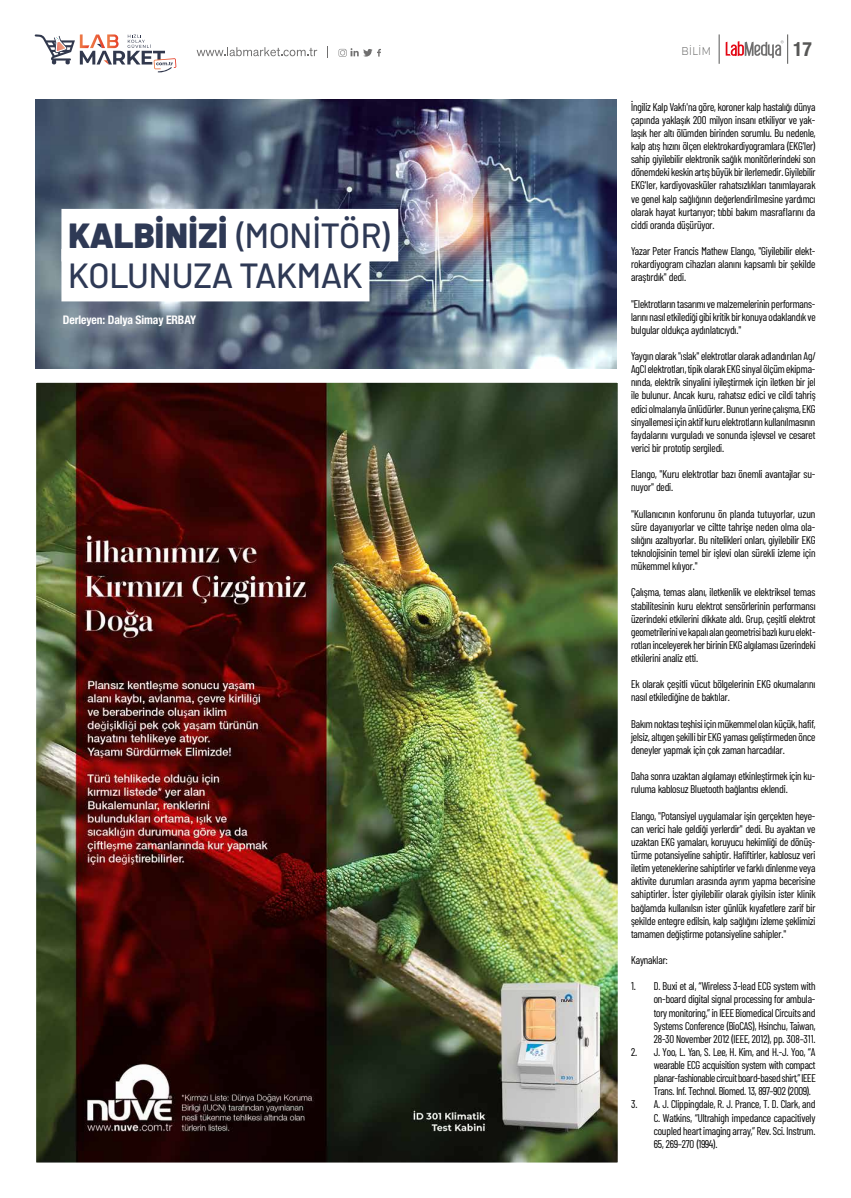
<style>
.page{position:relative;width:851px;height:1198px;background:#fff}
.page>*{position:absolute;margin:0;border:0;box-sizing:border-box;transform-origin:0 0}
.t1{font:500 35px/40px "Barlow";color:#2e3955}
.t2{font:700 condensed 19.75px "Helvetica Neue LT Pro";color:#575756}
.t3{font:700 condensed 11.88px "Helvetica Neue LT Pro";letter-spacing:-.01em;color:#fff}
.t4{font:11.25px/13.1px "Barlow Condensed";letter-spacing:-.01em;color:#000;text-align:justify}
.t5{font:300 11.25px "Montserrat";letter-spacing:.05em;color:#575756;scale:.85 1}
.s1{font-weight:900}
</style>
<div class="page">
<img style="left:35px;top:99px;width:582px;height:268px">
<img style="left:35px;top:367px;width:583px;height:796px">
<div style="left:61px;top:209px;width:337px;height:52px;background:#fff"></div>
<div style="left:61px;top:249px;width:308px;height:52px;background:#fff"></div>
<svg style="left:725px;top:40px;width:58px;height:18px"></svg>
<hr style="left:787px;top:34px;width:1px;height:30px;background:#575756">
<hr style="left:718px;top:34px;width:1px;height:30px;background:#575756">
<svg style="left:35px;top:34px;width:141px;height:38px"></svg>
<svg style="left:338px;top:48px;width:43px;height:9px"></svg>
<svg style="left:196px;top:47px;width:121px;height:9px"></svg>
<h1 class="t1" style="left:68px;top:212px;width:324px"><span class="s1">KALBİNİZİ</span> (MONİTÖR)<br>KOLUNUZA TAKMAK</h1>
<p class="t3" style="left:63px;top:312px;width:135px">Derleyen: Dalya Simay ERBAY</p>
<p class="t5" style="left:681px;top:43px;width:36px">BILIM</p>
<h2 class="t2" style="left:793px;top:37px;width:20px">17</h2>
<p class="t4" style="left:631px;top:99px;width:186px">İngiliz Kalp Vakfı'na göre, koroner kalp hastalığı dünya çapında yaklaşık 200 milyon insanı etkiliyor ve yak&shy;laşık her altı ölümden birinden sorumlu. Bu nedenle, kalp atış hızını ölçen elektrokardiyogramlara (EKG'ler) sahip giyilebilir elektronik sağlık monitörlerindeki son dönemdeki keskin artış büyük bir ilerlemedir. Giyilebilir EKG'ler, kardiyovasküler rahatsızlıkları tanımlayarak ve genel kalp sağlığının değerlendirilmesine yardımcı olarak hayat kurtarıyor; tıbbi bakım masraflarını da ciddi oranda düşürüyor.</p>
<p class="t4" style="left:631px;top:244px;width:186px">Yazar Peter Francis Mathew Elango, "Giyilebilir elekt&shy;rokardiyogram cihazları alanını kapsamlı bir şekilde araştırdık" dedi.</p>
<p class="t4" style="left:631px;top:296px;width:186px">"Elektrotların tasarımı ve malzemelerinin performans&shy;larını nasıl etkilediği gibi kritik bir konuya odaklandık ve bulgular oldukça aydınlatıcıydı."</p>
<p class="t4" style="left:631px;top:349px;width:186px">Yaygın olarak "ıslak" elektrotlar olarak adlandırılan Ag/ AgCl elektrotları, tipik olarak EKG sinyal ölçüm ekipma&shy;nında, elektrik sinyalini iyileştirmek için iletken bir jel ile bulunur. Ancak kuru, rahatsız edici ve cildi tahriş edici olmalarıyla ünlüdürler. Bunun yerine çalışma, EKG sinyallemesi için aktif kuru elektrotların kullanılmasının faydalarını vurguladı ve sonunda işlevsel ve cesaret verici bir prototip sergiledi.</p>
<p class="t4" style="left:631px;top:467px;width:186px">Elango, "Kuru elektrotlar bazı önemli avantajlar su&shy;nuyor" dedi.</p>
<p class="t4" style="left:631px;top:506px;width:186px">"Kullanıcının konforunu ön planda tutuyorlar, uzun süre dayanıyorlar ve ciltte tahrişe neden olma ola&shy;sılığını azaltıyorlar. Bu nitelikleri onları, giyilebilir EKG teknolojisinin temel bir işlevi olan sürekli izleme için mükemmel kılıyor."</p>
<p class="t4" style="left:631px;top:585px;width:186px">Çalışma, temas alanı, iletkenlik ve elektriksel temas stabilitesinin kuru elektrot sensörlerinin performansı üzerindeki etkilerini dikkate aldı. Grup, çeşitli elektrot geometrilerini ve kapalı alan geometrisi bazlı kuru elekt&shy;rotları inceleyerek her birinin EKG algılaması üzerindeki etkilerini analiz etti.</p>
<p class="t4" style="left:631px;top:677px;width:186px">Ek olarak çeşitli vücut bölgelerinin EKG okumalarını nasıl etkilediğine de baktılar.</p>
<p class="t4" style="left:631px;top:716px;width:186px">Bakım noktası teşhisi için mükemmel olan küçük, hafif, jelsiz, altıgen şekilli bir EKG yaması geliştirmeden önce deneyler yapmak için çok zaman harcadılar.</p>
<p class="t4" style="left:631px;top:769px;width:186px">Daha sonra uzaktan algılamayı etkinleştirmek için ku&shy;ruluma kablosuz Bluetooth bağlantısı eklendi.</p>
<p class="t4" style="left:631px;top:808px;width:186px">Elango, "Potansiyel uygulamalar işin gerçekten heye&shy;can verici hale geldiği yerlerdir" dedi. Bu ayaktan ve uzaktan EKG yamaları, koruyucu hekimliği de dönüş&shy;türme potansiyeline sahiptir. Hafiftirler, kablosuz veri iletim yeteneklerine sahiptirler ve farklı dinlenme veya aktivite durumları arasında ayrım yapma becerisine sahiptirler. İster giyilebilir olarak giyilsin ister klinik bağlamda kullanılsın ister günlük kıyafetlere zarif bir şekilde entegre edilsin, kalp sağlığını izleme şeklimizi tamamen değiştirme potansiyeline sahipler."</p>
<p class="t4" style="left:631px;top:952px;width:38px">Kaynaklar:</p>
<p class="t4" style="left:653px;top:979px;width:163px;text-indent:-23px">1. D. Buxi et al, “Wireless 3-lead ECG system with on-board digital signal processing for ambula&shy;tory monitoring,” in IEEE Biomedical Circuits and Systems Conference (BioCAS), Hsinchu, Taiwan, 28-30 November 2012 (IEEE, 2012), pp. 308–311.</p>
<p class="t4" style="left:653px;top:1044px;width:163px;text-indent:-23px">2. J. Yoo, L. Yan, S. Lee, H. Kim, and H.-J. Yoo, “A wearable ECG acquisition system with compact planar-fashionable circuit board-based shirt,” IEEE Trans. Inf. Technol. Biomed. 13, 897–902 (2009).</p>
<p class="t4" style="left:653px;top:1097px;width:163px;text-indent:-23px">3. A. J. Clippingdale, R. J. Prance, T. D. Clark, and C. Watkins, “Ultrahigh impedance capacitively coupled heart imaging array,” Rev. Sci. Instrum.<br>65, 269–270 (1994).</p>
</div>
